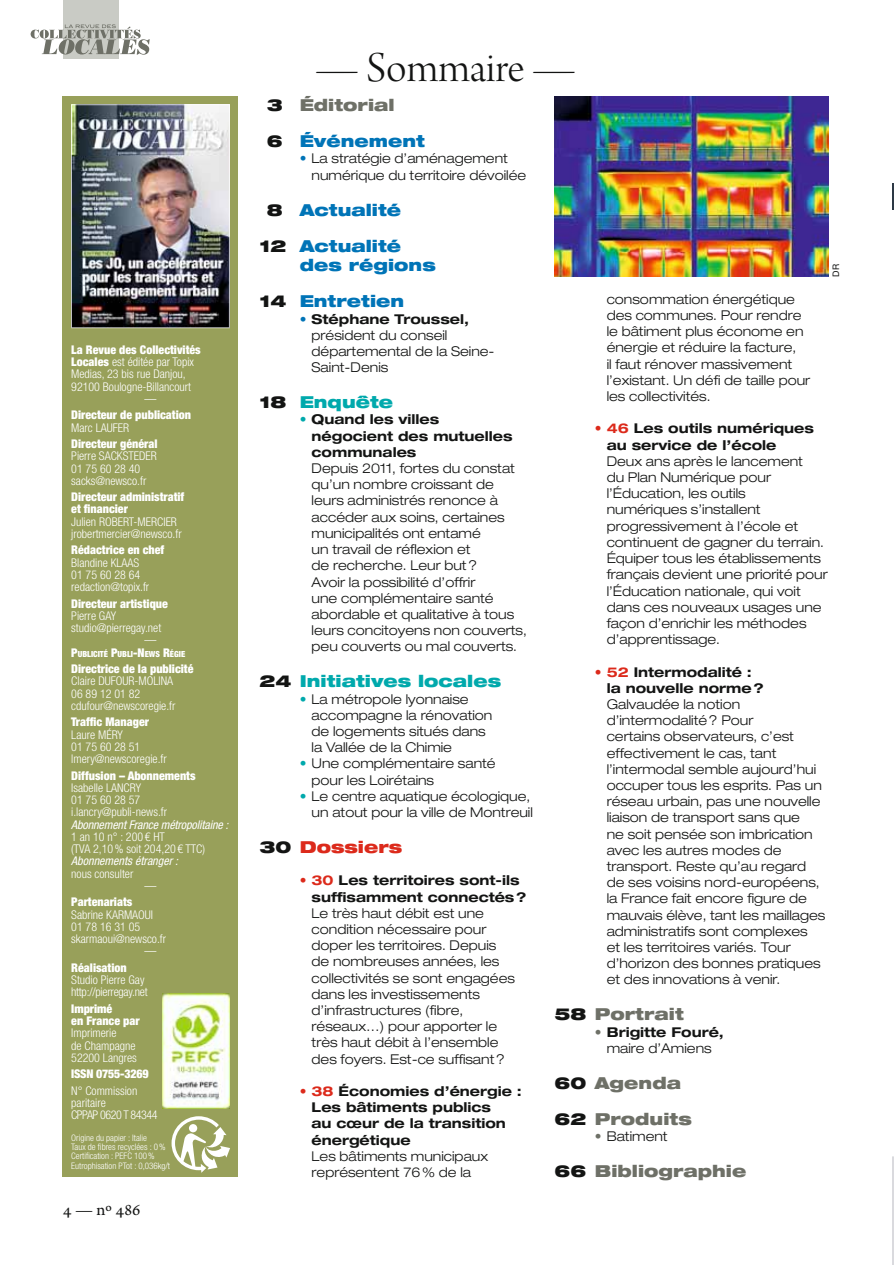
<style>
.page{position:relative;width:894px;height:1265px;background:#fff}
.page>*{position:absolute;margin:0;border:0;box-sizing:border-box;transform-origin:0 0}
.t1{font:45px "Arno Pro Light Display";color:#131413}
.t2{font:18px "Arno Pro";color:#131413}
.t3{font:900 expanded 16.5px/36px "Helvetica Neue LT Std";color:#6e7067}
.t4{font:900 expanded 16.5px/36px "Helvetica Neue LT Std";color:#0074b7;text-align:center}
.t5{font:900 expanded 16.5px "Helvetica Neue LT Std";color:#00a9ac}
.t6{font:900 expanded 16.5px "Helvetica Neue LT Std";color:#dc2a1b}
.t7{font:300 expanded 13.5px/16.2px "Helvetica Neue LT Std";color:#131413}
.t8{font:700 expanded 13.5px/16.2px "Helvetica Neue LT Std";color:#131413}
.t9{font:300 condensed 12px/12.3px "Helvetica Neue LT Std";color:#fff}
.t10{font:900 condensed 12px/12.3px "Helvetica Neue LT Std";color:#fff}
.t11{font:italic condensed 12px "Helvetica Neue LT Std";letter-spacing:-.01em;color:#fff}
.t12{font:300 condensed 12px/12.3px "Helvetica Neue LT Std";letter-spacing:-.02em;color:#fff}
.t13{font:900 condensed 12px "Helvetica Neue LT Std";letter-spacing:-.02em;color:#fff}
.t14{font:300 condensed 9px/9.3px "Helvetica Neue LT Std";color:#fff}
.t15{font:9px "Helvetica Neue LT Std";color:#131413}
.t16{font:900 condensed 8.4px "Helvetica Neue LT Std";color:#fff}
.s1{font-weight:900}
.s2{font-size:12px}
.s3{color:#131413}
.s4{color:#0074b7}
.s5{font-weight:700;color:#0074b7}
.s6{font-weight:700}
.s7{color:#00a9ac}
.s8{font-weight:700;color:#00a9ac}
.s9{color:#dc2a1b}
.s10{color:#6e7067}
.s11{font-weight:300}
.s12{font-weight:700;color:#6e7067}
</style>
<div class="page">
<div style="left:63px;top:97px;width:175px;height:1080px;background:#98a05a"></div>
<img style="left:71px;top:104px;width:159px;height:224px">
<img style="left:162px;top:993px;width:68px;height:115px">
<img style="left:554px;top:97px;width:274px;height:180px">
<svg style="left:171px;top:1116px;width:59px;height:56px"></svg>
<div style="left:63px;top:0;width:56px;height:58px;background:#c9cbc5"></div>
<svg style="left:31px;top:24px;width:119px;height:31px"></svg>
<hr style="left:892px;top:183px;width:2px;height:27px;background:#2d3945">
<svg style="left:892px;top:1156px;width:2px;height:108px"></svg>
<p class="t10" style="left:71px;top:345px;width:131px">La Revue des Collectivités</p>
<p class="t9" style="left:71px;top:357px;width:124px"><span class="s1">Locales</span> est éditée par Topix</p>
<p class="t9" style="left:71px;top:369px;width:116px">Medias, 23 bis rue Danjou,</p>
<p class="t9" style="left:71px;top:381px;width:121px">92100 Boulogne-Billancourt</p>
<p class="t9" style="left:144px;top:394px;width:13px">—</p>
<p class="t10" style="left:71px;top:410px;width:121px">Directeur de publication</p>
<p class="t9" style="left:71px;top:422px;width:60px">Marc LAUFER</p>
<p class="t10" style="left:71px;top:439px;width:88px">Directeur général</p>
<p class="t9" style="left:71px;top:451px;width:87px">Pierre SACKSTEDER<br>01 75 60 28 40 sacks@newsco.fr</p>
<p class="t10" style="left:71px;top:492px;width:115px">Directeur administratif et financier</p>
<p class="t9" style="left:71px;top:517px;width:112px">Julien ROBERT-MERCIER jrobertmercier@newsco.fr</p>
<p class="t10" style="left:71px;top:545px;width:95px">Rédactrice en chef</p>
<p class="t9" style="left:71px;top:558px;width:79px">Blandine KLAAS<br>01 75 60 28 64 redaction@topix.fr</p>
<p class="t10" style="left:71px;top:598px;width:98px">Directeur artistique</p>
<p class="t9" style="left:71px;top:611px;width:46px">Pierre GAY</p>
<p class="t9" style="left:71px;top:623px;width:92px">studio@pierregay.net</p>
<p class="t9" style="left:144px;top:635px;width:13px">—</p>
<p class="t16" style="left:71px;top:649px;width:115px"><span class="s2">P</span>UBLICITÉ <span class="s2">P</span>UBLI<span class="s2">-N</span>EWS <span class="s2">R</span>ÉGIE</p>
<p class="t10" style="left:71px;top:664px;width:124px">Directrice de la publicité</p>
<p class="t9" style="left:71px;top:676px;width:106px">Claire DUFOUR-MOLINA<br>06 89 12 01 82 cdufour@newscoregie.fr</p>
<p class="t10" style="left:71px;top:717px;width:79px">Traffic Manager</p>
<p class="t9" style="left:71px;top:730px;width:97px">Laure MÉRY<br>01 75 60 28 51 lmery@newscoregie.fr</p>
<p class="t10" style="left:71px;top:770px;width:126px">Diffusion – Abonnements</p>
<p class="t9" style="left:71px;top:783px;width:97px">Isabelle LANCRY<br>01 75 60 28 57 i.lancry@publi-news.fr</p>
<p class="t11" style="left:71px;top:820px;width:159px">Abonnement France métropolitaine :</p>
<p class="t9" style="left:71px;top:832px;width:135px">1 an 10 n° : 200 € HT<br>(TVA 2,10 % soit 204,20 € TTC)</p>
<p class="t11" style="left:71px;top:857px;width:108px">Abonnements étranger :</p>
<p class="t9" style="left:71px;top:868px;width:64px">nous consulter</p>
<p class="t9" style="left:144px;top:881px;width:13px">—</p>
<p class="t10" style="left:71px;top:897px;width:63px">Partenariats</p>
<p class="t9" style="left:71px;top:909px;width:83px">Sabrine KARMAOUI</p>
<p class="t9" style="left:71px;top:922px;width:71px">01 78 16 31 05</p>
<p class="t9" style="left:71px;top:934px;width:96px">skarmaoui@newsco.fr</p>
<p class="t9" style="left:144px;top:946px;width:13px">—</p>
<p class="t10" style="left:71px;top:962px;width:57px">Réalisation</p>
<p class="t12" style="left:71px;top:975px;width:78px">Studio Pierre Gay http://pierregay.net</p>
<p class="t10" style="left:71px;top:1003px;width:70px">Imprimé<br>en France par</p>
<p class="t9" style="left:71px;top:1028px;width:67px">Imprimerie<br>de Champagne<br>52200 Langres</p>
<p class="t13" style="left:71px;top:1069px;width:79px">ISSN 0755-3269</p>
<p class="t9" style="left:71px;top:1086px;width:88px">N° Commission paritaire<br>CPPAP 0620 T 84344</p>
<p class="t14" style="left:71px;top:1134px;width:100px">Origine du papier : Italie<br>Taux de fibres recyclées : 0 %<br>Certification : PEFC 100 %<br>Eutrophisation PTot : 0,036kg/t</p>
<h2 class="t2" style="left:63px;top:1201px;width:79px">4 — nº 486</h2>
<h1 class="t1" style="left:314px;top:47px;width:264px">— Sommaire —</h1>
<p class="t3" style="left:267px;top:89px;width:160px"><span class="s3">3</span> Éditorial<br><span class="s3">6</span> <span class="s4">Événement</span></p>
<p class="t7" style="left:312px;top:152px;width:216px;text-indent:-12px"><span class="s5">•</span> La stratégie d’aménagement numérique du territoire dévoilée</p>
<p class="t4" style="left:259px;top:193px;width:143px"><span class="s3">8</span> Actualité<br><span class="s3">12</span> Actualité</p>
<p class="t4" style="left:259px;top:249px;width:178px;text-align:left;text-indent:40px">des régions<br><span class="s3">14</span> Entretien</p>
<p class="t7" style="left:312px;top:312px;width:184px;text-indent:-12px"><span class="s5">•</span> <span class="s6">Stéphane Troussel, </span>président du conseil départemental de la Seine-<br>Saint-Denis</p>
<p class="t5" style="left:259px;top:396px;width:135px"><span class="s3">18</span> Enquête</p>
<p class="t8" style="left:312px;top:413px;width:202px;text-indent:-12px"><span class="s7">•</span> Quand les villes négocient des mutuelles communales</p>
<p class="t7" style="left:312px;top:462px;width:217px">Depuis 2011, fortes du constat qu’un nombre croissant de leurs administrés renonce à accéder aux soins, certaines municipalités ont entamé<br>un travail de réflexion et<br>de recherche. Leur but ?<br>Avoir la possibilité d’offrir<br>une complémentaire santé abordable et qualitative à tous leurs concitoyens non couverts, peu couverts ou mal couverts.</p>
<p class="t5" style="left:259px;top:675px;width:243px"><span class="s3">24</span> Initiatives locales</p>
<p class="t7" style="left:312px;top:692px;width:182px;text-indent:-12px"><span class="s8">•</span> La métropole lyonnaise accompagne la rénovation de logements situés dans la Vallée de la Chimie</p>
<p class="t7" style="left:312px;top:757px;width:186px;text-indent:-12px"><span class="s8">•</span> Une complémentaire santé pour les Loirétains</p>
<p class="t7" style="left:300px;top:789px;width:234px;text-align:right"><span class="s8">•</span> Le centre aquatique écologique, un atout pour la ville de Montreuil</p>
<p class="t6" style="left:259px;top:841px;width:144px"><span class="s3">30</span> Dossiers</p>
<p class="t8" style="left:312px;top:874px;width:216px;text-indent:-12px"><span class="s9">• 30</span> Les territoires sont-ils suffisamment connectés ?</p>
<p class="t7" style="left:312px;top:906px;width:205px">Le très haut débit est une condition nécessaire pour doper les territoires. Depuis de nombreuses années, les collectivités se sont engagées dans les investissements d’infrastructures (fibre, réseaux…) pour apporter le très haut débit à l’ensemble des foyers. Est-ce suffisant ?</p>
<p class="t8" style="left:312px;top:1084px;width:212px;text-indent:-12px"><span class="s9">• 38</span> Économies d’énergie :<br>Les bâtiments publics<br>au cœur de la transition énergétique</p>
<p class="t7" style="left:312px;top:1149px;width:178px">Les bâtiments municipaux représentent 76 % de la</p>
<p class="t15" style="left:830px;top:277px;width:14px;rotate:-90deg">DR</p>
<p class="t7" style="left:606px;top:292px;width:205px">consommation énergétique des communes. Pour rendre le bâtiment plus économe en énergie et réduire la facture,<br>il faut rénover massivement l’existant. Un défi de taille pour les collectivités.</p>
<p class="t8" style="left:606px;top:422px;width:209px;text-indent:-12px"><span class="s9">• 46</span> Les outils numériques au service de l’école</p>
<p class="t7" style="left:606px;top:454px;width:223px">Deux ans après le lancement<br>du Plan Numérique pour l’Éducation, les outils numériques s’installent progressivement à l’école et continuent de gagner du terrain.<br>Équiper tous les établissements français devient une priorité pour l’Éducation nationale, qui voit dans ces nouveaux usages une façon d’enrichir les méthodes d’apprentissage.</p>
<p class="t8" style="left:606px;top:665px;width:158px;text-indent:-12px"><span class="s9">• 52</span> Intermodalité : la nouvelle norme ?</p>
<p class="t7" style="left:606px;top:697px;width:220px">Galvaudée la notion d’intermodalité ? Pour<br>certains observateurs, c’est effectivement le cas, tant l’intermodal semble aujourd’hui occuper tous les esprits. Pas un réseau urbain, pas une nouvelle liaison de transport sans que<br>ne soit pensée son imbrication avec les autres modes de transport. Reste qu’au regard de ses voisins nord-européens, la France fait encore figure de mauvais élève, tant les maillages administratifs sont complexes<br>et les territoires variés. Tour d’horizon des bonnes pratiques et des innovations à venir.</p>
<p class="t3" style="left:554px;top:998px;width:131px"><span class="s3">58</span> Portrait</p>
<p class="t8" style="left:595px;top:1025px;width:130px;text-align:center"><span class="s10">•</span> Brigitte Fouré, <span class="s11">maire d’Amiens</span></p>
<p class="t3" style="left:554px;top:1066px;width:139px"><span class="s3">60</span> Agenda<br><span class="s3">62</span> Produits</p>
<p class="t7" style="left:595px;top:1129px;width:74px"><span class="s12">•</span> Batiment</p>
<p class="t3" style="left:554px;top:1155px;width:193px"><span class="s3">66</span> Bibliographie</p>
</div>
